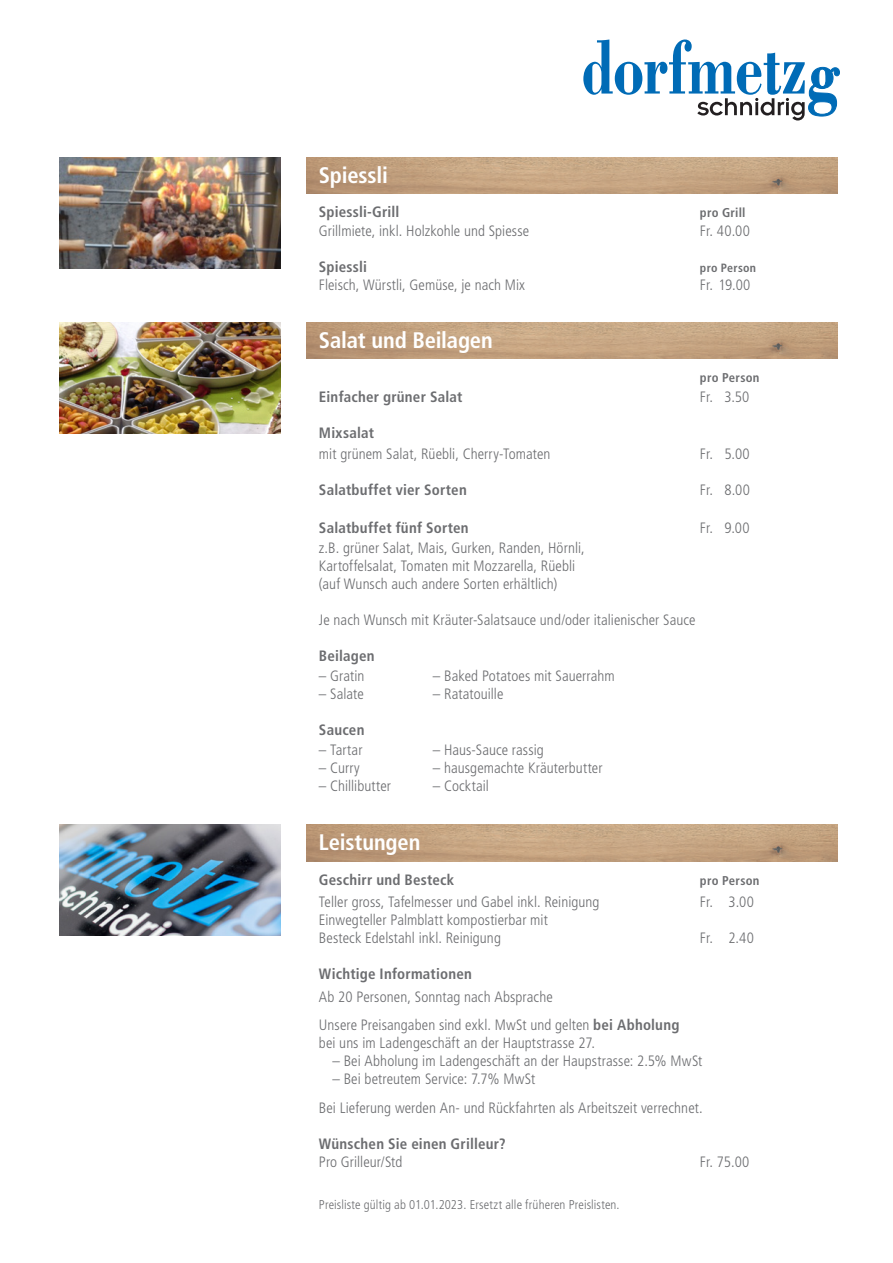
<style>
.page{position:relative;width:893px;height:1263px;background:#fff}
.page>*{position:absolute;margin:0;border:0;box-sizing:border-box;transform-origin:0 0}
.t1{font:700 condensed 22.5px "Frutiger LT Std";letter-spacing:-.005em;color:#fff}
.t2{font:300 condensed 15px/18px "Frutiger LT Std";letter-spacing:.005em;color:#6c6d70}
.t3{font:700 condensed 15px "Frutiger LT Std";letter-spacing:.015em;color:#6c6d70}
.t4{font:300 condensed 12.75px "Frutiger LT Std";letter-spacing:.01em;color:#6c6d70}
.t5{font:700 condensed 12.75px "Frutiger LT Std";letter-spacing:.02em;color:#6c6d70}
.t6{font:700 condensed 12px "Frutiger LT Std";letter-spacing:.025em;color:#6c6d70}
.s1{font-weight:700}
</style>
<div class="page">
<img style="left:306px;top:157px;width:532px;height:36px">
<img style="left:60px;top:157px;width:221px;height:111px">
<img style="left:306px;top:322px;width:532px;height:36px">
<img style="left:60px;top:322px;width:221px;height:111px">
<svg style="left:583px;top:40px;width:257px;height:81px"></svg>
<img style="left:306px;top:825px;width:532px;height:36px">
<img style="left:60px;top:825px;width:221px;height:111px">
<p class="t1" style="left:319px;top:162px;width:70px">Spiessli</p>
<p class="t3" style="left:319px;top:203px;width:82px">Spiessli-Grill</p>
<p class="t5" style="left:700px;top:205px;width:47px">pro Grill</p>
<p class="t2" style="left:319px;top:221px;width:212px">Grillmiete, inkl. Holzkohle und Spiesse</p>
<p class="t2" style="left:700px;top:221px;width:51px">Fr. 40.00</p>
<p class="t3" style="left:319px;top:257px;width:50px">Spiessli</p>
<p class="t6" style="left:700px;top:260px;width:58px">pro Person</p>
<p class="t2" style="left:319px;top:275px;width:208px">Fleisch, Würstli, Gemüse, je nach Mix</p>
<p class="t2" style="left:700px;top:275px;width:52px">Fr. 19.00</p>
<p class="t1" style="left:319px;top:326px;width:175px">Salat und Beilagen</p>
<p class="t5" style="left:700px;top:370px;width:61px">pro Person</p>
<p class="t3" style="left:319px;top:388px;width:145px">Einfacher grüner Salat</p>
<p class="t2" style="left:700px;top:388px;width:51px">Fr. 3.50</p>
<p class="t3" style="left:319px;top:424px;width:57px">Mixsalat</p>
<p class="t2" style="left:319px;top:445px;width:233px">mit grünem Salat, Rüebli, Cherry-Tomaten</p>
<p class="t2" style="left:700px;top:445px;width:51px">Fr. 5.00</p>
<p class="t3" style="left:319px;top:480px;width:149px">Salatbuffet vier Sorten</p>
<p class="t2" style="left:700px;top:481px;width:52px">Fr. 8.00</p>
<p class="t3" style="left:319px;top:519px;width:151px">Salatbuffet fünf Sorten</p>
<p class="t2" style="left:700px;top:519px;width:51px">Fr. 9.00</p>
<p class="t2" style="left:319px;top:539px;width:267px">z.B. grüner Salat, Mais, Gurken, Randen, Hörnli,</p>
<p class="t2" style="left:319px;top:557px;width:258px">Kartoffelsalat, Tomaten mit Mozzarella, Rüebli</p>
<p class="t2" style="left:319px;top:575px;width:240px">(auf Wunsch auch andere Sorten erhältlich)</p>
<p class="t2" style="left:319px;top:611px;width:378px">Je nach Wunsch mit Kräuter-Salatsauce und/oder italienischer Sauce</p>
<p class="t3" style="left:319px;top:647px;width:57px">Beilagen</p>
<p class="t2" style="left:319px;top:667px;width:47px">– Gratin</p>
<p class="t2" style="left:433px;top:667px;width:183px">– Baked Potatoes mit Sauerrahm</p>
<p class="t2" style="left:319px;top:685px;width:46px">– Salate</p>
<p class="t2" style="left:433px;top:685px;width:72px">– Ratatouille</p>
<p class="t3" style="left:319px;top:721px;width:47px">Saucen</p>
<p class="t2" style="left:319px;top:741px;width:45px">– Tartar</p>
<p class="t2" style="left:433px;top:741px;width:112px">– Haus-Sauce rassig</p>
<p class="t2" style="left:319px;top:759px;width:42px">– Curry</p>
<p class="t2" style="left:433px;top:759px;width:171px">– hausgemachte Kräuterbutter</p>
<p class="t2" style="left:319px;top:777px;width:74px">– Chillibutter</p>
<p class="t2" style="left:433px;top:777px;width:58px">– Cocktail</p>
<p class="t1" style="left:319px;top:829px;width:103px">Leistungen</p>
<p class="t3" style="left:319px;top:871px;width:137px">Geschirr und Besteck</p>
<p class="t5" style="left:700px;top:873px;width:61px">pro Person</p>
<p class="t2" style="left:319px;top:893px;width:282px">Teller gross, Tafelmesser und Gabel inkl. Reinigung</p>
<p class="t2" style="left:700px;top:893px;width:56px">Fr. 3.00</p>
<p class="t2" style="left:319px;top:911px;width:231px">Einwegteller Palmblatt kompostierbar mit<br>Besteck Edelstahl inkl. Reinigung</p>
<p class="t2" style="left:700px;top:929px;width:55px">Fr. 2.40</p>
<p class="t3" style="left:319px;top:965px;width:154px">Wichtige Informationen</p>
<p class="t2" style="left:319px;top:988px;width:235px">Ab 20 Personen, Sonntag nach Absprache</p>
<p class="t2" style="left:319px;top:1016px;width:362px">Unsere Preisangaben sind exkl. MwSt und gelten <span class="s1">bei Abholung </span>bei uns im Ladengeschäft an der Hauptstrasse 27.</p>
<p class="t2" style="left:332px;top:1052px;width:371px">– Bei Abholung im Ladengeschäft an der Haupstrasse: 2.5% MwSt</p>
<p class="t2" style="left:332px;top:1070px;width:204px">– Bei betreutem Service: 7.7% MwSt</p>
<p class="t2" style="left:319px;top:1099px;width:385px">Bei Lieferung werden An- und Rückfahrten als Arbeitszeit verrechnet.</p>
<p class="t3" style="left:319px;top:1134px;width:188px">Wünschen Sie einen Grilleur?</p>
<p class="t2" style="left:319px;top:1153px;width:85px">Pro Grilleur/Std</p>
<p class="t2" style="left:700px;top:1153px;width:51px">Fr. 75.00</p>
<p class="t4" style="left:319px;top:1197px;width:302px">Preisliste gültig ab 01.01.2023. Ersetzt alle früheren Preislisten.</p>
</div>
